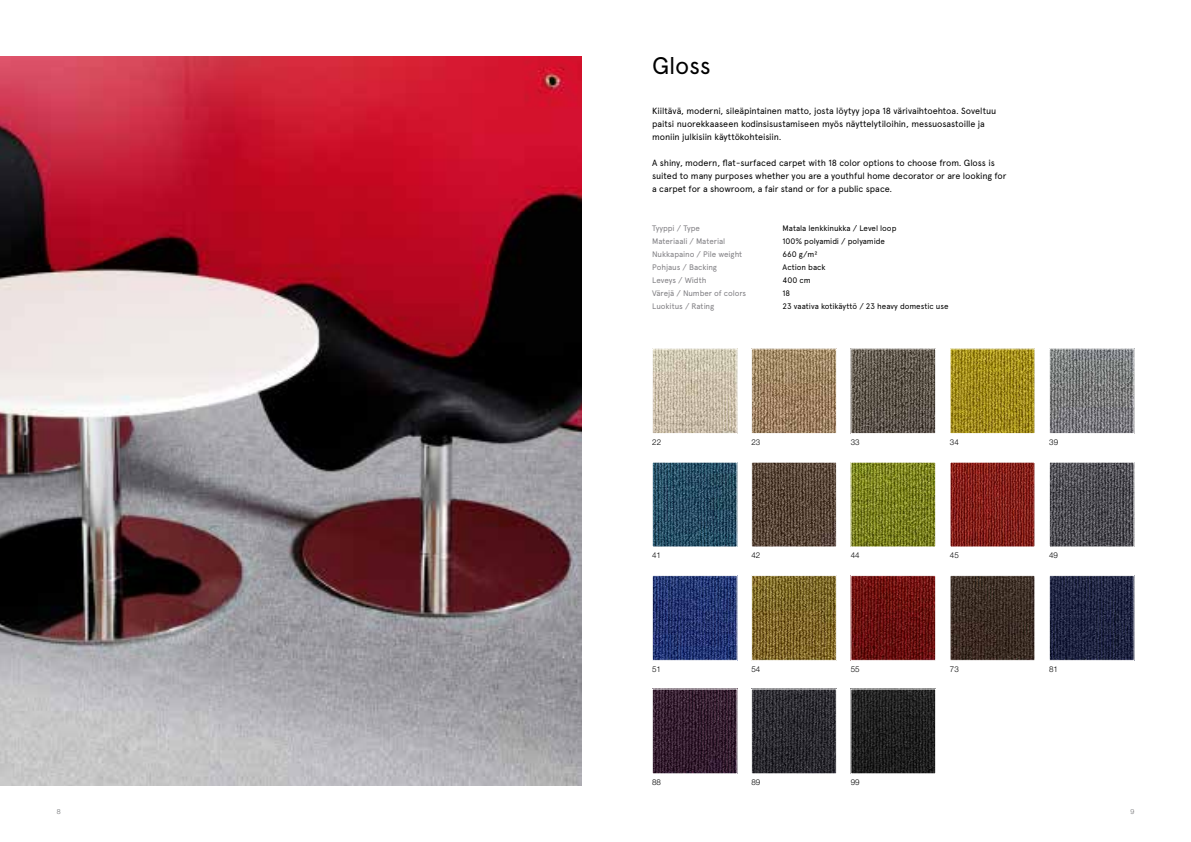
<style>
.page{position:relative;width:1191px;height:842px;background:#fff}
.page>*{position:absolute;margin:0;border:0;box-sizing:border-box;transform-origin:0 0}
.t1{font:24px "Apercu Pro";letter-spacing:-.01em;color:#000}
.t2{font:9px/13px "Apercu Pro";letter-spacing:-.01em;color:#000}
.t3{font:8px "Apercu Pro";letter-spacing:-.01em;color:#807f83}
.t4{font:8px "Apercu Pro";letter-spacing:-.005em;color:#000}
.t5{font:300 8px "Helvetica Neue LT Std";color:#000}
.t6{font:300 7px "Helvetica Neue LT Std";color:#6d6e71}
</style>
<div class="page">
<img style="left:0;top:57px;width:581px;height:728px">
<img style="left:654px;top:351px;width:81px;height:81px">
<div style="left:652px;top:349px;width:85px;height:85px;border:1px solid #fff"></div>
<img style="left:753px;top:351px;width:81px;height:81px">
<div style="left:751px;top:349px;width:85px;height:85px;border:1px solid #fff"></div>
<img style="left:852px;top:351px;width:81px;height:81px">
<div style="left:850px;top:349px;width:85px;height:85px;border:1px solid #fff"></div>
<img style="left:952px;top:351px;width:81px;height:81px">
<img style="left:1051px;top:351px;width:81px;height:81px">
<div style="left:1049px;top:349px;width:85px;height:85px;border:1px solid #fff"></div>
<img style="left:654px;top:464px;width:81px;height:81px">
<div style="left:652px;top:462px;width:85px;height:85px;border:1px solid #fff"></div>
<img style="left:753px;top:464px;width:81px;height:81px">
<div style="left:751px;top:462px;width:85px;height:85px;border:1px solid #fff"></div>
<img style="left:852px;top:464px;width:81px;height:81px">
<img style="left:1051px;top:464px;width:81px;height:81px">
<div style="left:1049px;top:462px;width:85px;height:85px;border:1px solid #fff"></div>
<img style="left:654px;top:577px;width:81px;height:81px">
<div style="left:652px;top:575px;width:85px;height:85px;border:1px solid #fff"></div>
<img style="left:852px;top:577px;width:81px;height:81px">
<img style="left:952px;top:577px;width:81px;height:81px">
<img style="left:1051px;top:577px;width:81px;height:81px">
<div style="left:1049px;top:575px;width:85px;height:85px;border:1px solid #fff"></div>
<img style="left:654px;top:691px;width:81px;height:81px">
<img style="left:753px;top:577px;width:81px;height:81px">
<div style="left:751px;top:575px;width:85px;height:85px;border:1px solid #fff"></div>
<img style="left:852px;top:691px;width:81px;height:81px">
<img style="left:952px;top:464px;width:81px;height:81px">
<img style="left:753px;top:691px;width:81px;height:81px">
<div style="left:751px;top:689px;width:85px;height:85px;border:1px solid #fff"></div>
<h1 class="t1" style="left:652px;top:47px;width:60px">Gloss</h1>
<p class="t2" style="left:652px;top:104px;width:346px">Kiiltävä, moderni, sileäpintainen matto, josta löytyy jopa 18 värivaihtoehtoa. Soveltuu paitsi nuorekkaaseen kodinsisustamiseen myös näyttelytiloihin, messuosastoille ja moniin julkisiin käyttökohteisiin.</p>
<p class="t2" style="left:652px;top:156px;width:356px">A shiny, modern, flat-surfaced carpet with 18 color options to choose from. Gloss is suited to many purposes whether you are a youthful home decorator or are looking for a carpet for a showroom, a fair stand or for a public space.</p>
<p class="t3" style="left:652px;top:222px;width:49px">Tyyppi / Type</p>
<p class="t4" style="left:782px;top:222px;width:115px">Matala lenkkinukka / Level loop</p>
<p class="t3" style="left:652px;top:235px;width:75px">Materiaali / Material</p>
<p class="t4" style="left:782px;top:235px;width:104px">100% polyamidi / polyamide</p>
<p class="t3" style="left:652px;top:248px;width:92px">Nukkapaino / Pile weight</p>
<p class="t4" style="left:782px;top:248px;width:36px">660 g/m²</p>
<p class="t3" style="left:652px;top:261px;width:66px">Pohjaus / Backing</p>
<p class="t4" style="left:782px;top:261px;width:44px">Action back</p>
<p class="t3" style="left:652px;top:274px;width:56px">Leveys / Width</p>
<p class="t4" style="left:782px;top:274px;width:30px">400 cm</p>
<p class="t3" style="left:652px;top:287px;width:96px">Värejä / Number of colors</p>
<p class="t4" style="left:782px;top:287px;width:9px">18</p>
<p class="t3" style="left:652px;top:300px;width:63px">Luokitus / Rating</p>
<p class="t4" style="left:782px;top:300px;width:167px">23 vaativa kotikäyttö / 23 heavy domestic use</p>
<p class="t5" style="left:652px;top:437px;width:10px">22</p>
<p class="t5" style="left:751px;top:437px;width:10px">23</p>
<p class="t5" style="left:850px;top:437px;width:10px">33</p>
<p class="t5" style="left:950px;top:437px;width:10px">34</p>
<p class="t5" style="left:1049px;top:437px;width:10px">39</p>
<p class="t5" style="left:652px;top:551px;width:10px">41</p>
<p class="t5" style="left:751px;top:551px;width:10px">42</p>
<p class="t5" style="left:850px;top:551px;width:10px">44</p>
<p class="t5" style="left:1049px;top:551px;width:10px">49</p>
<p class="t5" style="left:950px;top:551px;width:10px">45</p>
<p class="t5" style="left:652px;top:664px;width:10px">51</p>
<p class="t5" style="left:751px;top:664px;width:10px">54</p>
<p class="t5" style="left:850px;top:664px;width:10px">55</p>
<p class="t5" style="left:950px;top:664px;width:10px">73</p>
<p class="t5" style="left:1049px;top:664px;width:10px">81</p>
<p class="t5" style="left:652px;top:777px;width:10px">88</p>
<p class="t5" style="left:751px;top:777px;width:10px">89</p>
<p class="t5" style="left:850px;top:777px;width:10px">99</p>
<p class="t6" style="left:57px;top:807px;width:5px">8</p>
<p class="t6" style="left:1130px;top:807px;width:5px">9</p>
</div>
